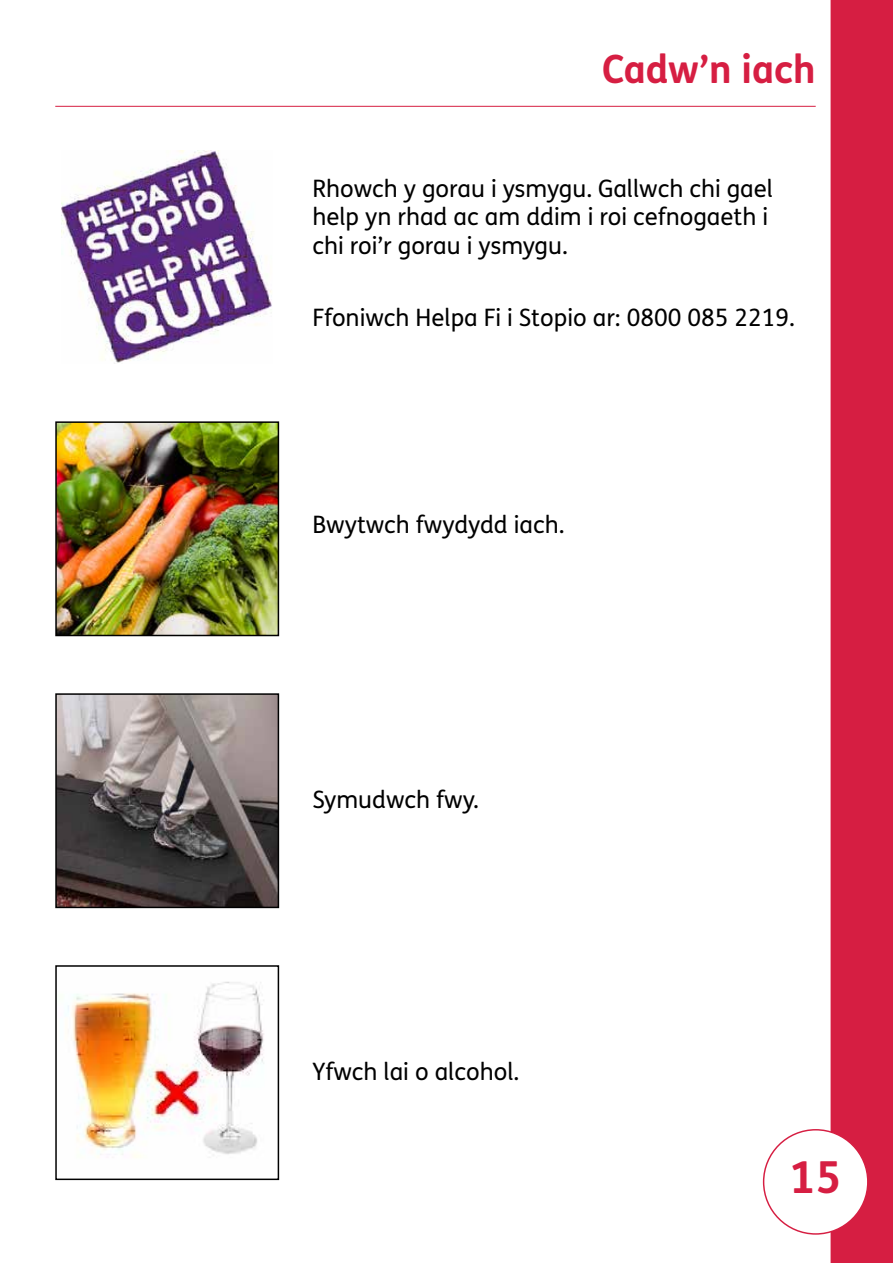
<style>
.page{position:relative;width:893px;height:1263px;background:#fff}
.page>*{position:absolute;margin:0;border:0;box-sizing:border-box;transform-origin:0 0}
.t1{font:700 44.1px "FS Me Pro";color:#d61e42}
.t2{font:700 39px "FS Me Pro";color:#d61e42}
.t3{font:24px/28.8px "FS Me Pro";color:#000}
</style>
<div class="page">
<hr style="left:55px;top:106px;width:761px;height:1px;background:#d61e42">
<div style="left:831px;top:0;width:62px;height:1263px;background:#d61e42"></div>
<div style="left:764px;top:1130px;width:104px;height:104px;background:#fff;border-radius:50%"></div>
<img style="left:62px;top:150px;width:210px;height:214px">
<img style="left:58px;top:424px;width:218px;height:209px">
<div style="left:55px;top:421px;width:224px;height:215px;border:2px solid #000"></div>
<img style="left:58px;top:696px;width:218px;height:209px">
<div style="left:55px;top:693px;width:224px;height:215px;border:2px solid #000"></div>
<img style="left:68px;top:981px;width:196px;height:177px">
<div style="left:55px;top:965px;width:224px;height:215px;border:2px solid #000"></div>
<h1 class="t2" style="left:602px;top:39px;width:215px">Cadw’n iach</h1>
<p class="t3" style="left:312px;top:173px;width:462px">Rhowch y gorau i ysmygu. Gallwch chi gael help yn rhad ac am ddim i roi cefnogaeth i chi roi’r gorau i ysmygu.</p>
<p class="t3" style="left:312px;top:302px;width:484px">Ffoniwch Helpa Fi i Stopio ar: 0800 085 2219.</p>
<p class="t3" style="left:312px;top:510px;width:254px">Bwytwch fwydydd iach.</p>
<p class="t3" style="left:312px;top:785px;width:168px">Symudwch fwy.</p>
<p class="t3" style="left:312px;top:1056px;width:208px">Yfwch lai o alcohol.</p>
<h1 class="t1" style="left:790px;top:1143px;width:54px">15</h1>
</div>
